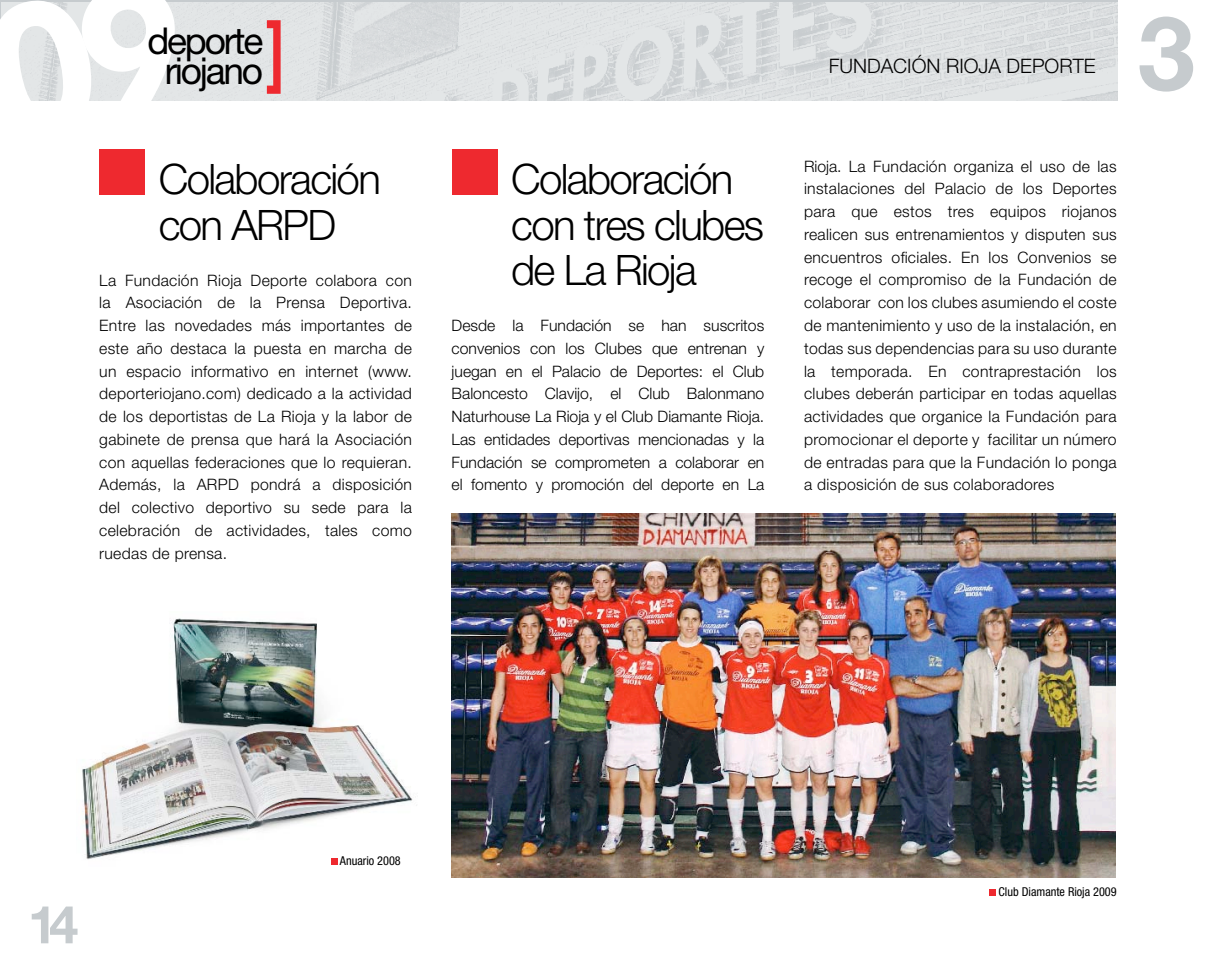
<style>
.page{position:relative;width:1216px;height:968px;background:#fff}
.page>*{position:absolute;margin:0;border:0;box-sizing:border-box;transform-origin:0 0}
.t1{font:700 103.08px "Helvetica Neue LT Std";color:#c6cbce}
.t2{font:700 52.5px "Helvetica Neue LT Std";color:#c6cbce}
.t3{font:300 42px/45.5px "Helvetica Neue LT Std";letter-spacing:-.04em;color:#000}
.t4{font:37.1px/29.4px "Helvetica Neue LT Std";letter-spacing:-.06em;color:#000;text-align:center}
.t5{font:300 19.95px "Helvetica Neue LT Std";color:#000}
.t6{font:300 15.75px/22.8px "Helvetica Neue LT Std";letter-spacing:.02em;color:#000;text-align:justify}
.t7{font:condensed 12.25px "Helvetica Neue LT Std";color:#000}
</style>
<div class="page">
<img style="left:191px;top:2px;width:926px;height:99px">
<svg style="left:267px;top:20px;width:13px;height:74px"></svg>
<div style="left:99px;top:149px;width:46px;height:45px;background:#ee292f"></div>
<div style="left:451px;top:149px;width:46px;height:45px;background:#ee292f"></div>
<img style="left:82px;top:618px;width:335px;height:247px">
<div style="left:331px;top:857px;width:6px;height:7px;background:#ee292f"></div>
<div style="left:988px;top:889px;width:7px;height:6px;background:#ee292f"></div>
<img style="left:451px;top:513px;width:664px;height:364px">
<svg style="left:0;top:0;width:191px;height:101px;background:#e0e3e4"></svg>
<h3 class="t4" style="left:147px;top:26px;width:117px">deporte riojano</h3>
<h3 class="t3" style="left:159px;top:156px;width:223px">Colaboración con ARPD</h3>
<p class="t6" style="left:99px;top:268px;width:314px">La Fundación Rioja Deporte colabora con la Asociación de la Prensa Deportiva.<br>Entre las novedades más importantes de este año destaca la puesta en marcha de un espacio informativo en internet (www. deporteriojano.com) dedicado a la actividad de los deportistas de La Rioja y la labor de gabinete de prensa que hará la Asociación con aquellas federaciones que lo requieran.<br>Además, la ARPD pondrá a disposición del colectivo deportivo su sede para la celebración de actividades, tales como ruedas de prensa.</p>
<h3 class="t3" style="left:511px;top:156px;width:254px">Colaboración con tres clubes de La Rioja</h3>
<p class="t6" style="left:451px;top:314px;width:314px">Desde la Fundación se han suscritos convenios con los Clubes que entrenan y juegan en el Palacio de Deportes: el Club Baloncesto Clavijo, el Club Balonmano Naturhouse La Rioja y el Club Diamante Rioja.<br>Las entidades deportivas mencionadas y la Fundación se comprometen a colaborar en el fomento y promoción del deporte en La</p>
<p class="t5" style="left:828px;top:54px;width:268px">FUNDACIÓN RIOJA DEPORTE</p>
<h1 class="t1" style="left:1137px;top:-10px;width:59px">3</h1>
<p class="t6" style="left:804px;top:154px;width:314px">Rioja. La Fundación organiza el uso de las instalaciones del Palacio de los Deportes para que estos tres equipos riojanos realicen sus entrenamientos y disputen sus encuentros oficiales. En los Convenios se recoge el compromiso de la Fundación de colaborar con los clubes asumiendo el coste de mantenimiento y uso de la instalación, en todas sus dependencias para su uso durante la temporada. En contraprestación los clubes deberán participar en todas aquellas actividades que organice la Fundación para promocionar el deporte y facilitar un número de entradas para que la Fundación lo ponga a disposición de sus colaboradores</p>
<h2 class="t2" style="left:28px;top:891px;width:52px">14</h2>
<p class="t7" style="left:340px;top:853px;width:62px">Anuario 2008</p>
<p class="t7" style="left:998px;top:884px;width:120px">Club Diamante Rioja 2009</p>
</div>
